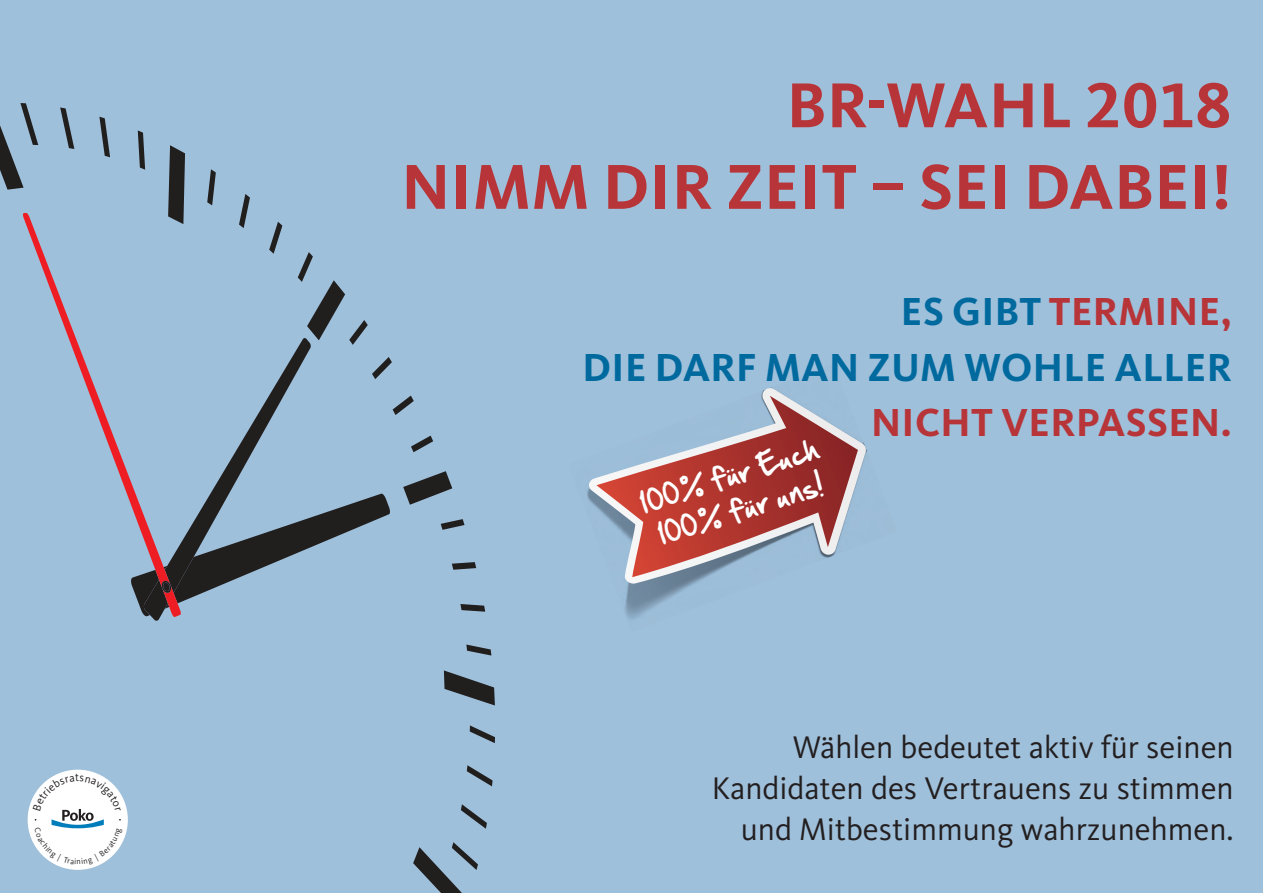
<style>
.page{position:relative;width:1263px;height:893px;background:#9fc0db}
.page>*{position:absolute;margin:0;border:0;box-sizing:border-box;transform-origin:0 0}
.t1{font:700 65.7px/81.6px "Kievit Pro";letter-spacing:.01em;color:#b73538;text-align:right}
.t2{font:700 40.5px/55.7px "Kievit Pro";letter-spacing:.01em;color:#006a9f;text-align:right}
.t3{font:700 40.5px "Kievit Pro";letter-spacing:.01em;color:#b73538}
.t4{font:32.4px/41.1px "Kievit Pro";color:#231f20;text-align:right}
.t5{font:26.85px/35.7px "Hand Of Sean";color:#fff}
.s1{color:#b73538}
</style>
<div class="page">
<svg style="left:411px;top:436px;width:22px;height:16px"></svg>
<svg style="left:393px;top:396px;width:21px;height:19px"></svg>
<svg style="left:372px;top:357px;width:20px;height:22px"></svg>
<svg style="left:269px;top:222px;width:13px;height:32px"></svg>
<svg style="left:239px;top:194px;width:11px;height:34px"></svg>
<svg style="left:207px;top:169px;width:9px;height:36px"></svg>
<svg style="left:138px;top:130px;width:7px;height:40px"></svg>
<svg style="left:99px;top:117px;width:11px;height:40px"></svg>
<svg style="left:60px;top:107px;width:14px;height:42px"></svg>
<svg style="left:461px;top:804px;width:26px;height:25px"></svg>
<svg style="left:467px;top:765px;width:26px;height:21px"></svg>
<svg style="left:470px;top:725px;width:25px;height:18px"></svg>
<svg style="left:466px;top:644px;width:25px;height:12px"></svg>
<svg style="left:460px;top:604px;width:25px;height:8px"></svg>
<svg style="left:452px;top:562px;width:24px;height:8px"></svg>
<svg style="left:441px;top:519px;width:23px;height:11px"></svg>
<svg style="left:403px;top:471px;width:49px;height:34px"></svg>
<svg style="left:298px;top:252px;width:70px;height:93px"></svg>
<svg style="left:168px;top:145px;width:17px;height:79px"></svg>
<svg style="left:0;top:103px;width:38px;height:87px"></svg>
<svg style="left:413px;top:842px;width:65px;height:51px"></svg>
<svg style="left:444px;top:670px;width:51px;height:35px"></svg>
<svg style="left:152px;top:338px;width:159px;height:283px"></svg>
<svg style="left:23px;top:213px;width:158px;height:404px"></svg>
<svg style="left:131px;top:494px;width:259px;height:122px"></svg>
<img style="left:587px;top:387px;width:185px;height:233px">
<svg style="left:589px;top:388px;width:278px;height:196px"></svg>
<svg style="left:596px;top:396px;width:262px;height:181px"></svg>
<div style="left:28px;top:770px;width:100px;height:100px;background:#fff;border-radius:50%"></div>
<svg style="left:33px;top:774px;width:90px;height:90px"></svg>
<h1 class="t1" style="left:401px;top:64px;width:832px">BR-WAHL 2018<br>NIMM DIR ZEIT – SEI DABEI!</h1>
<p class="t2" style="left:583px;top:283px;width:651px">ES GIBT <span class="s1">TERMINE,<br></span>DIE DARF MAN ZUM WOHLE ALLER</p>
<p class="t3" style="left:871px;top:398px;width:362px">NICHT VERPASSEN.</p>
<p class="t5" style="left:635px;top:487px;width:188px;rotate:-18deg">100% für Euch<br>100% für uns!</p>
<p class="t4" style="left:712px;top:727px;width:523px">Wählen bedeutet aktiv für seinen<br>Kandidaten des Vertrauens zu stimmen und Mitbestimmung wahrzunehmen.</p>
</div>
